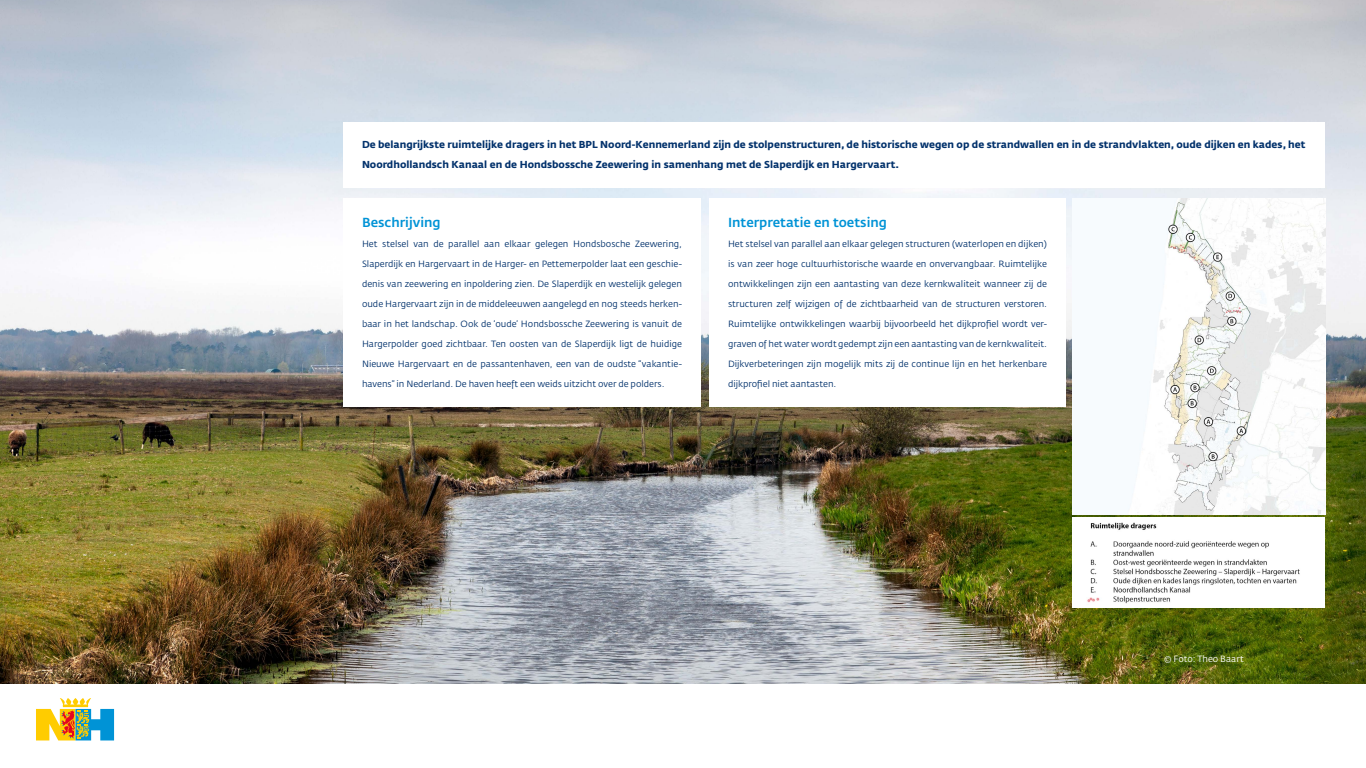
<style>
.page{position:relative;width:1366px;height:768px;background:#fff}
.page>*{position:absolute;margin:0;border:0;box-sizing:border-box;transform-origin:0 0}
.Txt{font:500 13px "Fedra Sans Std";color:#0093d6}
.txt_bold{font:700 10px/20px "Fedra Sans Std";color:#03326c}
.Txt-2{font:9px "Fedra Sans Std";color:#03326c}
.t1{font:9px "Fedra Sans Std";color:#fff}
</style>
<div class="page">
<img style="left:0;top:0;width:1366px;height:684px">
<svg style="left:36px;top:698px;width:78px;height:42px"></svg>
<img style="left:1072px;top:198px;width:253px;height:317px">
<img style="left:1072px;top:517px;width:253px;height:90px">
<div style="left:709px;top:198px;width:357px;height:208px;background:#fff"></div>
<div style="left:343px;top:198px;width:358px;height:208px;background:#fff"></div>
<div style="left:343px;top:122px;width:982px;height:66px;background:#fff"></div>
<p class="txt_bold" style="left:362px;top:135px;width:945px">De belangrijkste ruimtelijke dragers in het BPL Noord-Kennemerland zijn de stolpenstructuren, de historische wegen op de strandwallen en in de strandvlakten, oude dijken en kades, het<br>Noordhollandsch Kanaal en de Hondsbossche Zeewering in samenhang met de Slaperdijk en Hargervaart.</p>
<p class="Txt" style="left:362px;top:214px;width:80px">Beschrijving</p>
<p class="Txt-2" style="left:362px;top:239px;width:322px">Het stelsel van de parallel aan elkaar gelegen Hondsbosche Zeewering,</p>
<p class="Txt-2" style="left:362px;top:259px;width:322px">Slaperdijk en Hargervaart in de Harger- en Pettemerpolder laat een geschie-</p>
<p class="Txt-2" style="left:362px;top:279px;width:322px">denis van zeewering en inpoldering zien. De Slaperdijk en westelijk gelegen</p>
<p class="Txt-2" style="left:362px;top:299px;width:322px">oude Hargervaart zijn in de middeleeuwen aangelegd en nog steeds herken-</p>
<p class="Txt-2" style="left:362px;top:319px;width:321px">baar in het landschap. Ook de ‘oude’ Hondsbossche Zeewering is vanuit de</p>
<p class="Txt-2" style="left:362px;top:339px;width:322px">Hargerpolder goed zichtbaar. Ten oosten van de Slaperdijk ligt de huidige</p>
<p class="Txt-2" style="left:362px;top:359px;width:321px">Nieuwe Hargervaart en de passantenhaven, een van de oudste “vakantie-</p>
<p class="Txt-2" style="left:362px;top:379px;width:304px">havens” in Nederland. De haven heeft een weids uitzicht over de polders.</p>
<p class="Txt" style="left:728px;top:214px;width:161px">Interpretatie en toetsing</p>
<p class="Txt-2" style="left:728px;top:239px;width:320px">Het stelsel van parallel aan elkaar gelegen structuren (waterlopen en dijken)</p>
<p class="Txt-2" style="left:728px;top:259px;width:321px">is van zeer hoge cultuurhistorische waarde en onvervangbaar. Ruimtelijke</p>
<p class="Txt-2" style="left:728px;top:279px;width:320px">ontwikkelingen zijn een aantasting van deze kernkwaliteit wanneer zij de</p>
<p class="Txt-2" style="left:728px;top:299px;width:321px">structuren zelf wijzigen of de zichtbaarheid van de structuren verstoren.</p>
<p class="Txt-2" style="left:728px;top:319px;width:320px">Ruimtelijke ontwikkelingen waarbij bijvoorbeeld het dijkprofiel wordt ver-</p>
<p class="Txt-2" style="left:728px;top:339px;width:321px">graven of het water wordt gedempt zijn een aantasting van de kernkwaliteit.</p>
<p class="Txt-2" style="left:728px;top:359px;width:321px">Dijkverbeteringen zijn mogelijk mits zij de continue lijn en het herkenbare</p>
<p class="Txt-2" style="left:728px;top:379px;width:110px">dijkprofiel niet aantasten.</p>
<p class="t1" style="left:1164px;top:653px;width:82px">© Foto: Theo Baart</p>
</div>
